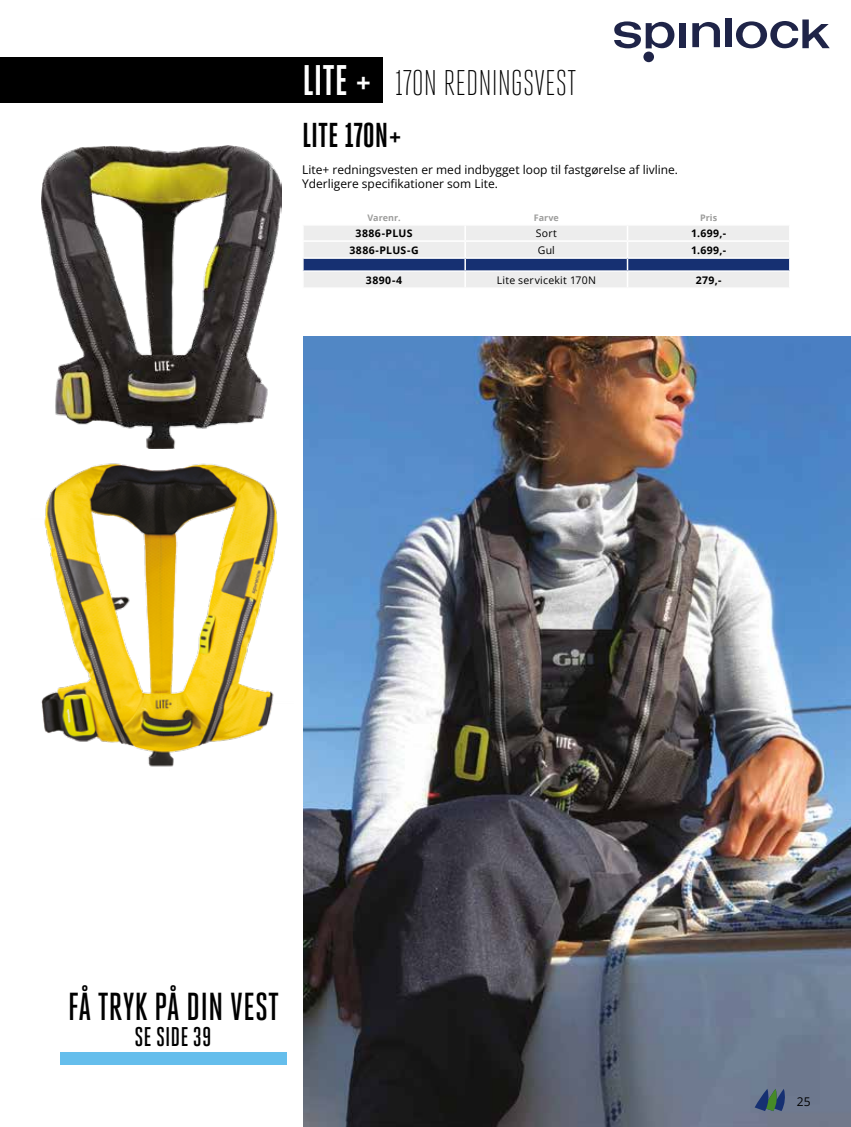
<style>
.page{position:relative;width:851px;height:1127px;background:#fff}
.page>*{position:absolute;margin:0;border:0;box-sizing:border-box;transform-origin:0 0}
.t1{font:500 39px "Heroic Condensed";color:#000}
.t2{font:300 35.7px "Heroic Condensed";color:#000}
.t3{font:700 34.5px "Heroic Condensed";color:#000}
.t4{font:500 27px "Heroic Condensed";color:#000}
.t5{font:12px/13.5px "Open Sans";color:#000}
.t6{font:700 10.5px "Open Sans";letter-spacing:.04em;color:#000}
.t7{font:10.5px "Open Sans";letter-spacing:.025em;color:#000}
.t8{font:700 9px "Open Sans";color:#9d9d9c}
.s1{font-weight:700;font-size:42.75px;color:#fff}
</style>
<div class="page">
<svg style="left:302px;top:226px;width:488px;height:61px;background:#c6cbd7"></svg>
<img style="left:303px;top:337px;width:547px;height:790px">
<img style="left:42px;top:145px;width:240px;height:303px">
<div style="left:0;top:58px;width:382px;height:45px;background:#000"></div>
<div style="left:60px;top:1052px;width:226px;height:13px;background:#65beec"></div>
<img style="left:41px;top:463px;width:237px;height:304px">
<svg style="left:754px;top:1089px;width:31px;height:22px"></svg>
<svg style="left:614px;top:21px;width:60px;height:27px"></svg>
<div style="left:679px;top:23px;width:6px;height:24px;background:#1f2448"></div>
<svg style="left:692px;top:22px;width:27px;height:25px"></svg>
<div style="left:725px;top:19px;width:6px;height:28px;background:#1f2448"></div>
<svg style="left:736px;top:20px;width:93px;height:28px"></svg>
<div style="left:643px;top:52px;width:11px;height:10px;background:#1f2448;border-radius:50%"></div>
<h2 class="t2" style="left:302px;top:63px;width:275px"><span class="s1">LITE +</span> 170N REDNINGSVEST</h2>
<h3 class="t3" style="left:302px;top:116px;width:101px">LITE 170N+</h3>
<p class="t5" style="left:302px;top:163px;width:377px">Lite+ redningsvesten er med indbygget loop til fastgørelse af livline.<br>Yderligere specifikationer som Lite.</p>
<p class="t8" style="left:367px;top:211px;width:35px">Varenr.</p>
<p class="t8" style="left:534px;top:211px;width:26px">Farve</p>
<p class="t8" style="left:700px;top:211px;width:18px">Pris</p>
<p class="t6" style="left:355px;top:226px;width:58px">3886-PLUS</p>
<p class="t7" style="left:535px;top:226px;width:23px">Sort</p>
<p class="t6" style="left:691px;top:226px;width:37px">1.699,-</p>
<p class="t6" style="left:349px;top:243px;width:71px">3886-PLUS-G</p>
<p class="t7" style="left:537px;top:243px;width:19px">Gul</p>
<p class="t6" style="left:691px;top:243px;width:37px">1.699,-</p>
<p class="t6" style="left:366px;top:273px;width:38px">3890-4</p>
<p class="t7" style="left:496px;top:273px;width:101px">Lite servicekit 170N</p>
<p class="t6" style="left:695px;top:273px;width:27px">279,-</p>
<h1 class="t1" style="left:68px;top:985px;width:212px">FÅ TRYK PÅ DIN VEST</h1>
<h3 class="t4" style="left:135px;top:1022px;width:78px">SE SIDE 39</h3>
<p class="t5" style="left:796px;top:1095px;width:15px">25</p>
</div>
